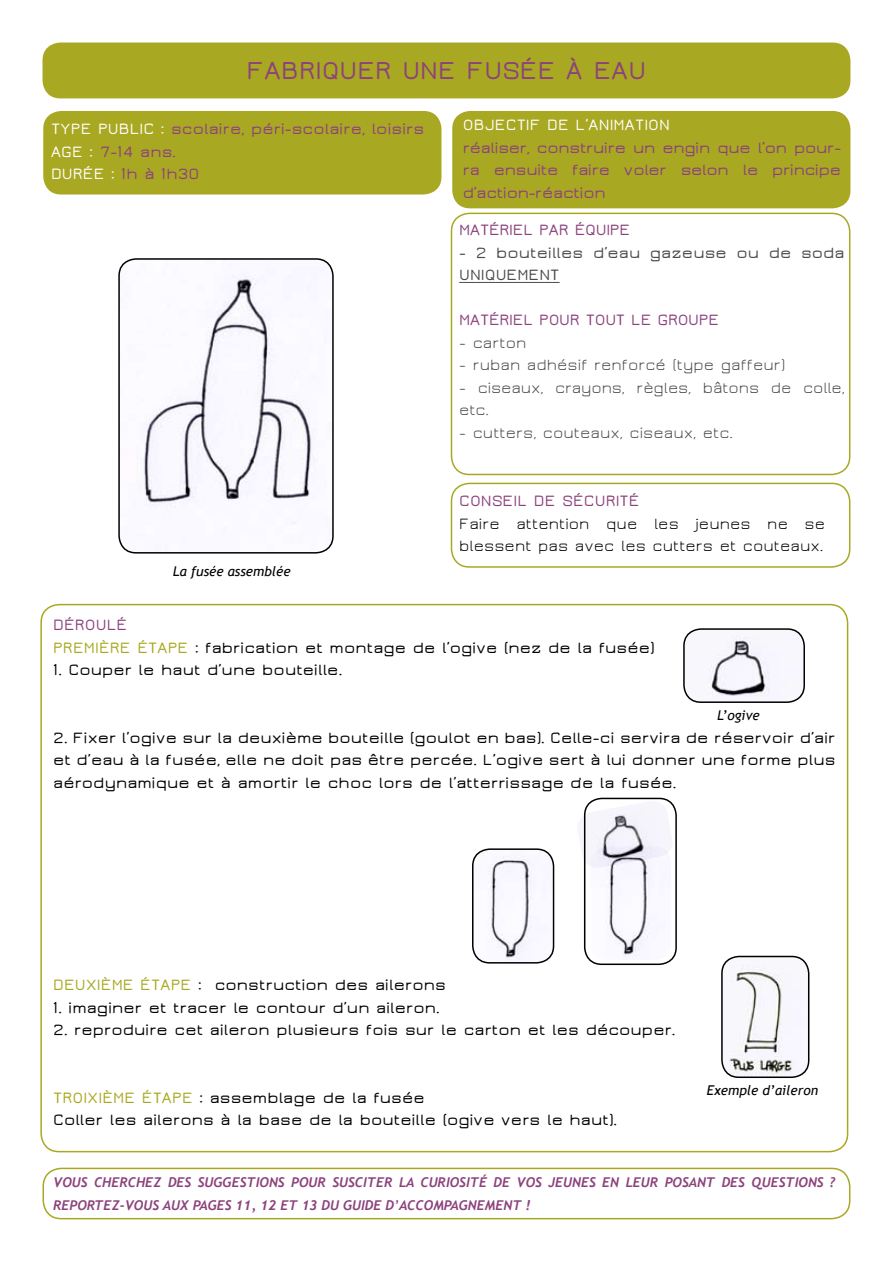
<style>
.page{position:relative;width:893px;height:1263px;background:#fff}
.page>*{position:absolute;margin:0;border:0;box-sizing:border-box;transform-origin:0 0}
.t1{font:600 27px "Jura";color:#8c427c}
.t2{font:600 16.5px/22.5px "Jura";color:#000;text-align:justify}
.t3{font:600 16.5px/22.5px "Jura";letter-spacing:-.02em;color:#8c427c;text-align:justify}
.t4{font:16.5px/22.5px "Jura";color:#4b4b4d}
.t5{font:16.5px/22.5px "Jura";color:#000}
.t6{font:600 16.5px/22.5px "Jura";color:#8c427c}
.t7{font:600 16.5px/22.5px "Jura";color:#4b4b4d}
.t8{font:600 16.5px "Jura";color:#a9a822}
.t9{font:600 16.5px "Jura";color:#fff}
.t10{font:italic 700 13.5px/22.5px "Trebuchet";color:#8c427c}
.t11{font:italic 13.5px "Trebuchet MS";color:#000}
.s1{color:#fff}
</style>
<div class="page">
<div style="left:43px;top:43px;width:807px;height:55px;background:#a9a822;border-radius:18px"></div>
<div style="left:43px;top:111px;width:398px;height:83px;background:#a9a822;border-radius:18px"></div>
<div style="left:451px;top:213px;width:399px;height:262px;border:2px solid #a9a822;border-radius:18px"></div>
<hr style="left:459px;top:282px;width:101px;height:1px;background:#4b4b4d">
<div style="left:451px;top:483px;width:399px;height:85px;border:2px solid #a9a822;border-radius:18px"></div>
<div style="left:452px;top:111px;width:398px;height:97px;background:#a9a822;border-radius:18px"></div>
<img style="left:119px;top:259px;width:214px;height:294px;border-radius:17px">
<div style="left:118px;top:258px;width:216px;height:296px;border:2px solid #000;border-radius:17px"></div>
<img style="left:722px;top:956px;width:87px;height:121px;border-radius:17px">
<div style="left:721px;top:956px;width:88px;height:122px;border:2px solid #000;border-radius:17px"></div>
<img style="left:684px;top:629px;width:119px;height:73px;border-radius:17px">
<div style="left:683px;top:628px;width:122px;height:75px;border:2px solid #000;border-radius:17px"></div>
<img style="left:473px;top:849px;width:81px;height:114px;border-radius:17px">
<div style="left:472px;top:848px;width:82px;height:115px;border:2px solid #000;border-radius:17px"></div>
<img style="left:590px;top:846px;width:81px;height:114px;border-radius:17px">
<img style="left:583px;top:798px;width:93px;height:72px">
<div style="left:584px;top:798px;width:93px;height:167px;border:2px solid #000;border-radius:17px"></div>
<div style="left:43px;top:1168px;width:807px;height:51px;border:2px solid #a9a822;border-radius:18px"></div>
<h1 class="t1" style="left:247px;top:57px;width:33px">FABRI</h1>
<h1 class="t1" style="left:322px;top:57px;width:198px">QUER UNE FUSÉE</h1>
<h1 class="t1" style="left:566px;top:57px;width:81px">ÀEAU</h1>
<p class="t9" style="left:463px;top:117px;width:136px">OBJECTIF DE L’ANIMA</p>
<p class="t9" style="left:635px;top:117px;width:18px">TION</p>
<p class="t3" style="left:463px;top:136px;width:380px">réaliser, construire un engin que l’on pour&shy;ra ensuite faire voler selon le principe d’action-réaction</p>
<p class="t6" style="left:51px;top:118px;width:375px"><span class="s1">TYPE PUBLIC :</span> scolaire, péri-scolaire, loisirs<br><span class="s1">AGE :</span> 7-14 ans.<br><span class="s1">DURÉE</span></p>
<p class="t3" style="left:111px;top:163px;width:90px"><span class="s1">:</span> 1h à 1h30</p>
<p class="t3" style="left:459px;top:219px;width:39px">MATÉRIE</p>
<p class="t3" style="left:523px;top:219px;width:26px">L PAR</p>
<p class="t3" style="left:575px;top:219px;width:40px">ÉQUIPE</p>
<p class="t7" style="left:459px;top:242px;width:387px">- 2 bouteilles d’eau gazeuse ou de soda<br>UNIQUEMEN</p>
<p class="t7" style="left:550px;top:264px;width:11px">T</p>
<p class="t3" style="left:459px;top:309px;width:39px">MATÉRIE</p>
<p class="t3" style="left:523px;top:309px;width:186px">L POUR TOUT LE GROUPE</p>
<p class="t4" style="left:459px;top:332px;width:69px">- carton</p>
<p class="t4" style="left:459px;top:354px;width:327px">- ruban adhésif renforcé (type gaffeur)</p>
<p class="t4" style="left:459px;top:377px;width:387px">- ciseaux, crayons, règles, bâtons de colle, etc.</p>
<p class="t4" style="left:459px;top:422px;width:275px">- cutters, couteaux, ciseaux, etc.</p>
<p class="t11" style="left:173px;top:563px;width:119px">La fusée assemblée</p>
<p class="t3" style="left:459px;top:490px;width:21px">CONSEI</p>
<p class="t3" style="left:517px;top:490px;width:121px">L DE SÉCURITÉ</p>
<p class="t5" style="left:459px;top:513px;width:368px">Faire attention que les jeunes ne se blessent pas avec les cutters et couteaux.</p>
<p class="t3" style="left:53px;top:614px;width:11px">DÉRO</p>
<p class="t3" style="left:96px;top:614px;width:30px">ULÉ</p>
<p class="t8" style="left:53px;top:639px;width:10px">PREMI</p>
<p class="t8" style="left:99px;top:639px;width:70px">ÈRE ÉTAPE</p>
<p class="t2" style="left:195px;top:636px;width:461px">: fabrication et montage de l’ogive (nez de la fusée)</p>
<p class="t2" style="left:53px;top:659px;width:291px">1. Couper le haut d’une bouteille.</p>
<p class="t11" style="left:717px;top:708px;width:44px">L’ogive</p>
<p class="t2" style="left:53px;top:726px;width:784px">2. Fixer l’ogive sur la deuxième bouteille (goulot en bas). Celle-ci servira de réservoir d’air et d’eau à la fusée, elle ne doit pas être percée. L’ogive sert à lui donner une forme plus aérodynamique et à amortir le choc lors de l’atterrissage de la fusée.</p>
<p class="t8" style="left:53px;top:977px;width:119px">DEUXIÈME ÉTAPE</p>
<p class="t2" style="left:198px;top:974px;width:249px">: construction des ailerons</p>
<p class="t2" style="left:53px;top:996px;width:388px">1. imaginer et tracer le contour d’un aileron.</p>
<p class="t2" style="left:53px;top:1019px;width:624px">2. reproduire cet aileron plusieurs fois sur le carton et les découper.</p>
<p class="t8" style="left:53px;top:1089px;width:120px">TROIXIÈME ÉTAPE</p>
<p class="t2" style="left:53px;top:1086px;width:565px;text-indent:146px">: assemblage de la fusée<br>Coller les ailerons à la base de la bouteille (ogive vers le haut).</p>
<p class="t11" style="left:707px;top:1082px;width:113px">Exemple d’aileron</p>
<p class="t10" style="left:53px;top:1171px;width:784px">VOUS CHERCHEZ DES SUGGESTIONS POUR SUSCITER LA CURIOSITÉ DE VOS JEUNES EN LEUR POSANT DES QUESTIONS ?<br>REPORTEZ-VOUS AUX PAGES 11, 12 ET 13 DU GUIDE D’ACCOMPAGNEMENT !</p>
</div>
